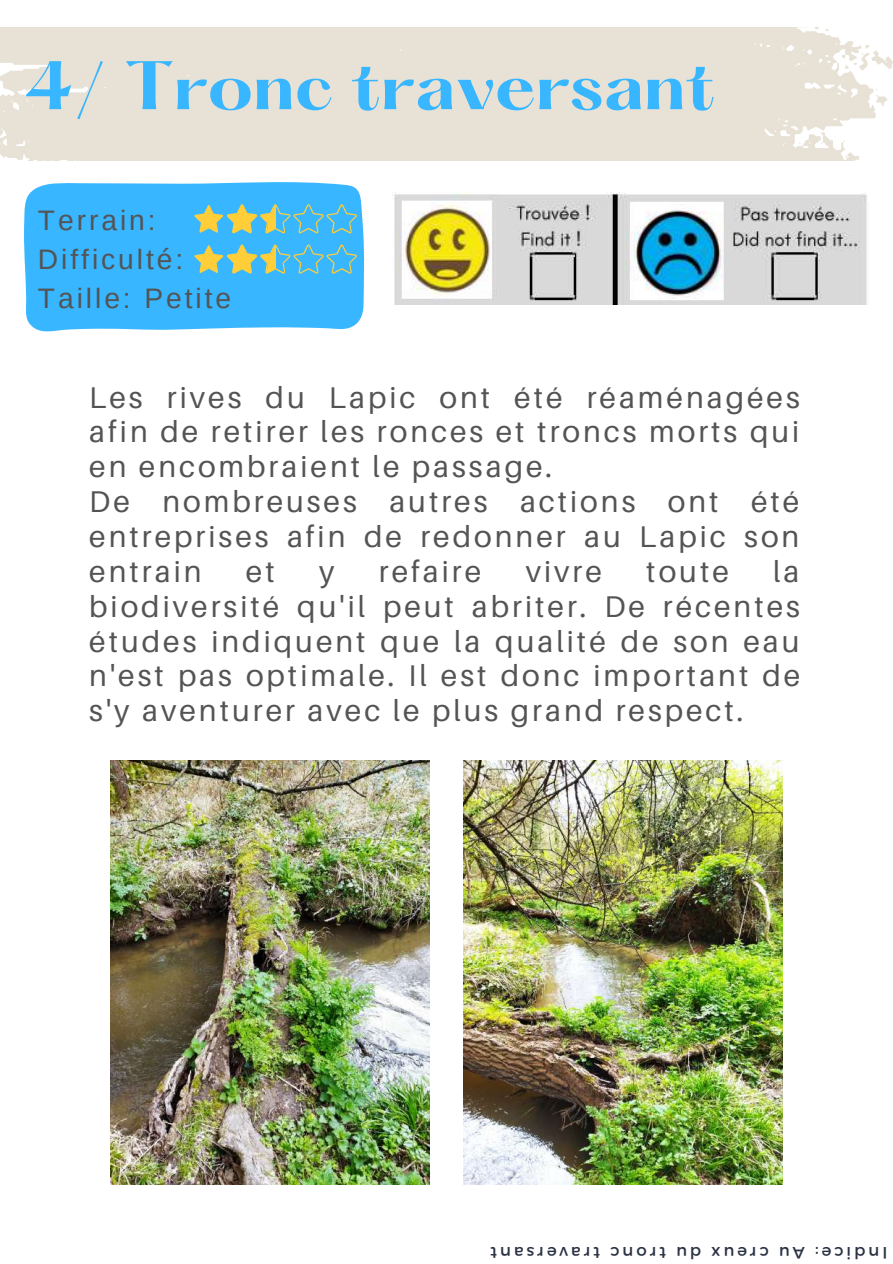
<style>
.page{position:relative;width:893px;height:1264px;background:#fff}
.page>*{position:absolute;margin:0;border:0;box-sizing:border-box;transform-origin:0 0}
.t1{font:700 60px "Hatton";color:#38b6ff}
.t2{font:30px/34.8px "Aileron";letter-spacing:.1em;color:#545454}
.t3{font:28.2px/39.3px "Arimo";letter-spacing:.105em;color:#545454}
.t4{font:16.5px "Montserrat";letter-spacing:.18em;color:#2b3244}
</style>
<div class="page">
<div style="left:0;top:28px;width:875px;height:132px;background:#e8e2d6"></div>
<svg style="left:841px;top:45px;width:51px;height:26px"></svg>
<svg style="left:876px;top:89px;width:11px;height:17px"></svg>
<img style="left:394px;top:192px;width:473px;height:112px">
<div style="left:24px;top:182px;width:340px;height:150px;background:#38b6ff"></div>
<svg style="left:194px;top:204px;width:163px;height:29px;background:#72bcc3"></svg>
<svg style="left:194px;top:244px;width:163px;height:30px;background:#71bcc5"></svg>
<img style="left:111px;top:760px;width:318px;height:424px">
<img style="left:464px;top:760px;width:318px;height:424px">
<h1 class="t1" style="left:24px;top:58px;width:693px">4/ Tronc traversant</h1>
<p class="t3" style="left:38px;top:200px;width:195px">Terrain:<br>Difficulté:<br>Taille: Petite</p>
<p class="t2" style="left:89px;top:379px;width:712px">Les rives du Lapic ont été réaménagées afin de retirer les ronces et troncs morts qui en encombraient le passage.<br>De nombreuses autres actions ont été entreprises afin de redonner au Lapic son entrain</p>
<p class="t2" style="left:246px;top:553px;width:30px">et</p>
<p class="t2" style="left:319px;top:553px;width:17px">y</p>
<p class="t2" style="left:379px;top:553px;width:104px">refaire</p>
<p class="t2" style="left:525px;top:553px;width:78px">vivre</p>
<p class="t2" style="left:646px;top:553px;width:84px">toute</p>
<p class="t2" style="left:89px;top:553px;width:712px;text-align:justify;text-indent:684px">la biodiversité qu'il peut abriter. De récentes études indiquent que la qualité de son eau n'est pas optimale. Il est donc important de s'y aventurer avec le plus grand respect.</p>
<p class="t4" style="left:600px;top:1263px;width:111px;rotate:-180deg">art ve sr ant</p>
<p class="t4" style="left:666px;top:1263px;width:57px;rotate:-180deg">ort n c</p>
<p class="t4" style="left:701px;top:1263px;width:26px;rotate:-180deg">du</p>
<p class="t4" style="left:768px;top:1263px;width:59px;rotate:-180deg">c er ux</p>
<p class="t4" style="left:804px;top:1263px;width:27px;rotate:-180deg">Au</p>
<p class="t4" style="left:887px;top:1263px;width:74px;rotate:-180deg">nI d ci e :</p>
</div>
